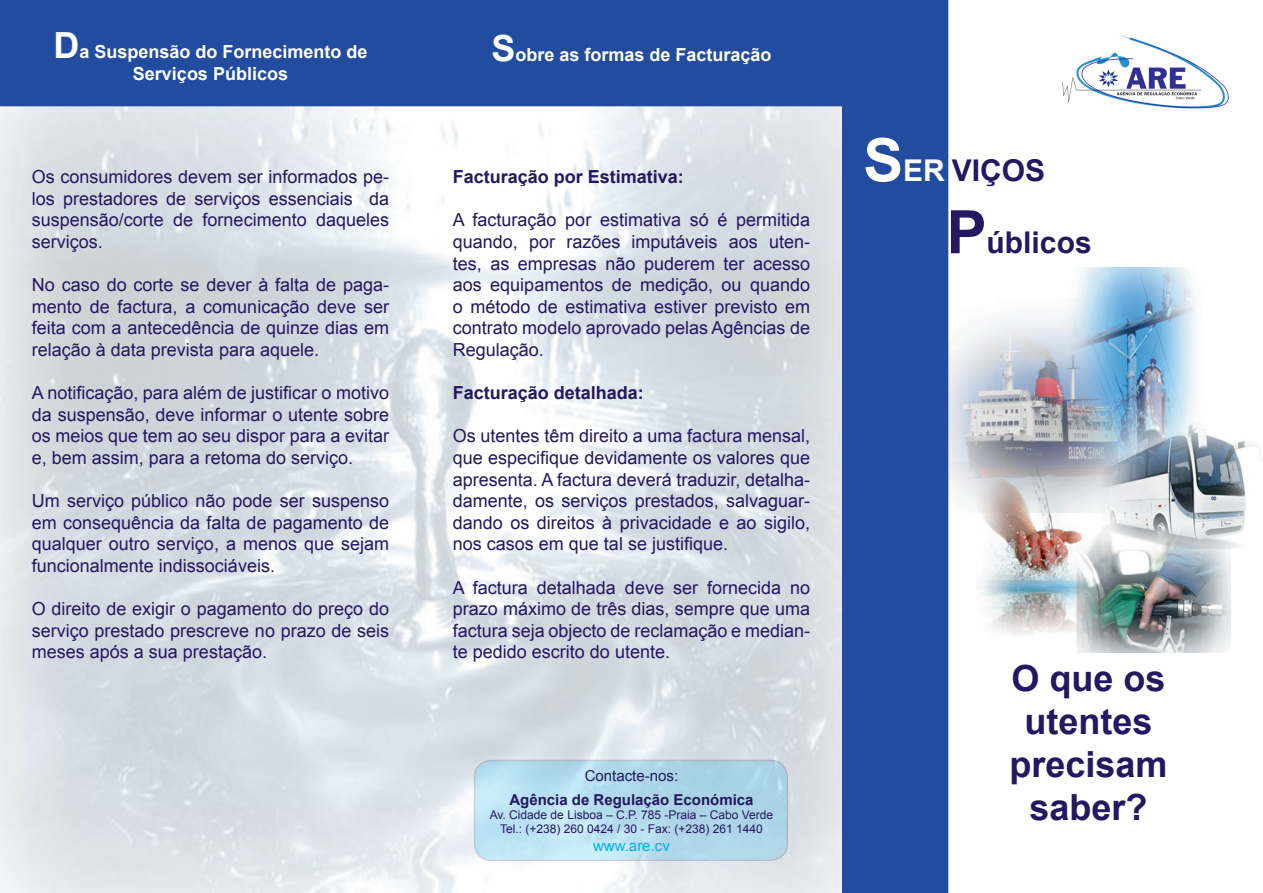
<style>
.page{position:relative;width:1263px;height:893px;background:#fff}
.page>*{position:absolute;margin:0;border:0;box-sizing:border-box;transform-origin:0 0}
.t1{font:700 36px/43.2px "Arial";color:#251760;text-align:center}
.t2{font:700 30px "Arial";color:#251760}
.t3{font:18px/21.6px "Arial";color:#251760;text-align:justify}
.t4{font:700 18px/21.6px "Arial";color:#fff;text-align:center}
.t5{font:700 18px "Arial";color:#251760}
.t6{font:700 15px "Arial";color:#251760}
.t7{font:15px "Arial";color:#251760}
.t8{font:15px "Arial";color:#00aeef}
.t9{font:12px/14.4px "Arial";color:#251760;text-align:center}
.s1{font-size:36px}
.s2{font-size:60px;color:#fff}
.s3{color:#fff}
.s4{font-size:60px}
</style>
<div class="page">
<img style="left:0;top:106px;width:842px;height:787px">
<img style="left:948px;top:268px;width:315px;height:385px">
<img style="left:1062px;top:35px;width:167px;height:74px">
<div style="left:1px;top:1px;width:911px;height:105px;background:#214c9f"></div>
<div style="left:0;top:0;width:913px;height:106px;border:2px solid #214c9f"></div>
<div style="left:843px;top:1px;width:104px;height:891px;background:#214c9f"></div>
<div style="left:842px;top:0;width:106px;height:893px;border:2px solid #214c9f"></div>
<svg style="left:473px;top:759px;width:316px;height:101px;background:#b5dbec"></svg>
<p class="t4" style="left:53px;top:42px;width:316px"><span class="s1">D</span>a Suspensão do Fornecimento de<br>Serviços Públicos</p>
<p class="t4" style="left:491px;top:45px;width:282px"><span class="s1">S</span>obre as formas de Facturação</p>
<p class="t3" style="left:32px;top:166px;width:359px">Os consumidores devem ser informados pe&shy;los prestadores de serviços essenciais da suspensão/corte de fornecimento daqueles serviços.</p>
<p class="t3" style="left:32px;top:274px;width:359px">No caso do corte se dever à falta de paga&shy;mento de factura, a comunicação deve ser feita com a antecedência de quinze dias em relação à data prevista para aquele.</p>
<p class="t3" style="left:32px;top:382px;width:359px">A notificação, para além de justificar o motivo da suspensão, deve informar o utente sobre os meios que tem ao seu dispor para a evitar e, bem assim, para a retoma do serviço.</p>
<p class="t3" style="left:32px;top:490px;width:359px">Um serviço público não pode ser suspenso em consequência da falta de pagamento de qualquer outro serviço, a menos que sejam funcionalmente indissociáveis.</p>
<p class="t3" style="left:32px;top:598px;width:359px">O direito de exigir o pagamento do preço do serviço prestado prescreve no prazo de seis meses após a sua prestação.</p>
<p class="t5" style="left:453px;top:165px;width:233px">Facturação por Estimativa:</p>
<p class="t3" style="left:453px;top:209px;width:359px">A facturação por estimativa só é permitida quando, por razões imputáveis aos uten&shy;tes, as empresas não puderem ter acesso aos equipamentos de medição, ou quando o método de estimativa estiver previsto em contrato modelo aprovado pelas Agências de Regulação.</p>
<p class="t5" style="left:453px;top:381px;width:193px">Facturação detalhada:</p>
<p class="t3" style="left:453px;top:425px;width:359px">Os utentes têm direito a uma factura mensal, que especifique devidamente os valores que apresenta. A factura deverá traduzir, detalha&shy;damente, os serviços prestados, salvaguar&shy;dando os direitos à privacidade e ao sigilo, nos casos em que tal se justifique.</p>
<p class="t3" style="left:453px;top:577px;width:359px">A factura detalhada deve ser fornecida no prazo máximo de três dias, sempre que uma factura seja objecto de reclamação e median&shy;te pedido escrito do utente.</p>
<p class="t7" style="left:585px;top:765px;width:95px">Contacte-nos:</p>
<p class="t6" style="left:509px;top:789px;width:246px">Agência de Regulação Económica</p>
<p class="t9" style="left:490px;top:808px;width:285px">Av. Cidade de Lisboa – C.P. 785 -Praia – Cabo Verde<br>Tel.: (+238) 260 0424 / 30 - Fax: (+238) 261 1440</p>
<p class="t8" style="left:593px;top:836px;width:78px">www.are.cv</p>
<h2 class="t2" style="left:863px;top:151px;width:183px"><span class="s2">S</span><span class="s3">ER</span> VIÇOS</h2>
<h2 class="t2" style="left:946px;top:223px;width:147px"><span class="s4">P</span>úblicos</h2>
<h1 class="t1" style="left:1009px;top:658px;width:160px">O que os utentes precisam saber?</h1>
</div>
